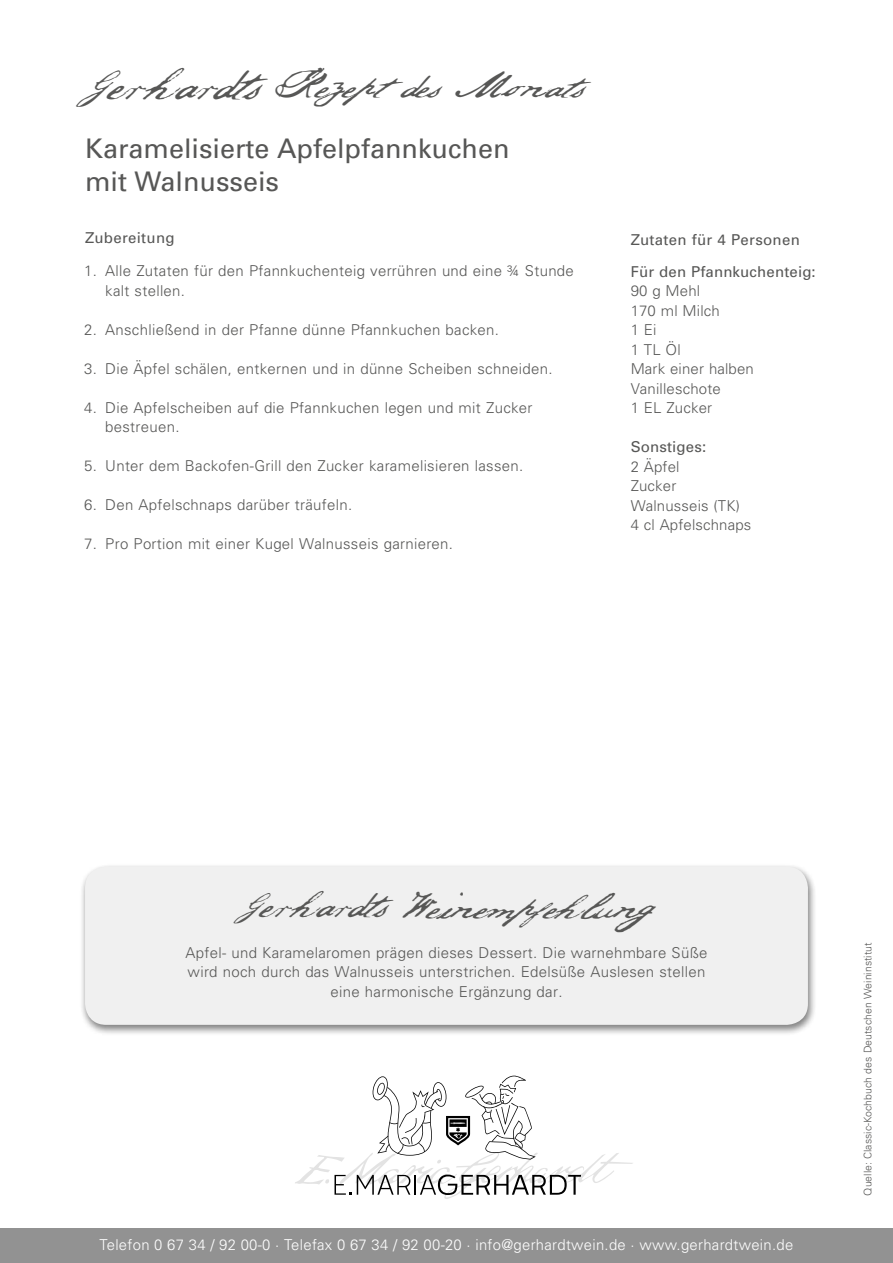
<style>
.page{position:relative;width:893px;height:1263px;background:#fff}
.page>*{position:absolute;margin:0;border:0;box-sizing:border-box;transform-origin:0 0}
.t1{font:30px "Jefferson";color:#575756}
.t2{font:27px/32.4px "Univers";color:#575756}
.t3{font:300 15px/19.5px "Univers";letter-spacing:.02em;color:#575756}
.t4{font:300 15px "Univers";letter-spacing:.02em;color:#fff}
.t5{font:15px/32.1px "Univers";letter-spacing:.01em;color:#575756}
.t6{font:300 10.5px "Univers";color:#575756}
.s1{font-size:39.6px}
.s2{font-size:33px}
</style>
<div class="page">
<div style="left:80px;top:863px;width:737px;height:173px;background:#000;opacity:.5"></div>
<div style="left:85px;top:867px;width:723px;height:158px;background:#f0f0f0;border-radius:21px"></div>
<svg style="left:295px;top:1075px;width:338px;height:124px"></svg>
<div style="left:0;top:1229px;width:893px;height:34px;background:#929292"></div>
<h1 class="t1" style="left:85px;top:64px;width:509px"><span class="s1">Gerhardts</span> Rezeptdes Monats</h1>
<h2 class="t2" style="left:85px;top:133px;width:426px">Karamelisierte Apfelpfannkuchen mit Walnusseis</h2>
<p class="t5" style="left:85px;top:222px;width:91px">Zubereitung</p>
<p class="t3" style="left:105px;top:261px;width:470px;text-indent:-21px">1. Alle Zutaten für den Pfannkuchenteig verrühren und eine ¾ Stunde kalt stellen.</p>
<p class="t3" style="left:84px;top:320px;width:416px">2. Anschließend in der Pfanne dünne Pfannkuchen backen.</p>
<p class="t3" style="left:84px;top:359px;width:470px">3. Die Äpfel schälen, entkernen und in dünne Scheiben schneiden.</p>
<p class="t3" style="left:105px;top:398px;width:429px;text-indent:-21px">4. Die Apfelscheiben auf die Pfannkuchen legen und mit Zucker bestreuen.</p>
<p class="t3" style="left:84px;top:456px;width:441px">5. Unter dem Backofen-Grill den Zucker karamelisieren lassen.</p>
<p class="t3" style="left:84px;top:495px;width:270px">6. Den Apfelschnaps darüber träufeln.</p>
<p class="t3" style="left:84px;top:534px;width:370px">7. Pro Portion mit einer Kugel Walnusseis garnieren.</p>
<p class="t5" style="left:631px;top:224px;width:187px">Zutaten für 4 Personen<br>Für den Pfannkuchenteig:</p>
<p class="t3" style="left:631px;top:281px;width:125px">90 g Mehl<br>170 ml Milch<br>1 Ei<br>1 TL Öl<br>Mark einer halben<br>Vanilleschote<br>1 EL Zucker</p>
<p class="t5" style="left:631px;top:431px;width:77px">Sonstiges:</p>
<p class="t3" style="left:631px;top:457px;width:122px">2 Äpfel<br>Zucker<br>Walnusseis (TK)<br>4 cl Apfelschnaps</p>
<h1 class="t1" style="left:241px;top:885px;width:440px"><span class="s2">Gerhardts</span> Weinempfehlung</h1>
<p class="t3" style="left:186px;top:942px;width:523px;text-align:center">Apfel- und Karamelaromen prägen dieses Dessert. Die warnehmbare Süße wird noch durch das Walnusseis unterstrichen. Edelsüße Auslesen stellen eine harmonische Ergänzung dar.</p>
<p class="t4" style="left:100px;top:1235px;width:695px">Telefon 0 67 34 / 92 00-0 · Telefax 0 67 34 / 92 00-20 · info@gerhardtwein.de · www.gerhardtwein.de</p>
<p class="t6" style="left:862px;top:1195px;width:255px;rotate:-90deg">Quelle: Classic-Kochbuch des Deutschen Weininstitut</p>
</div>
